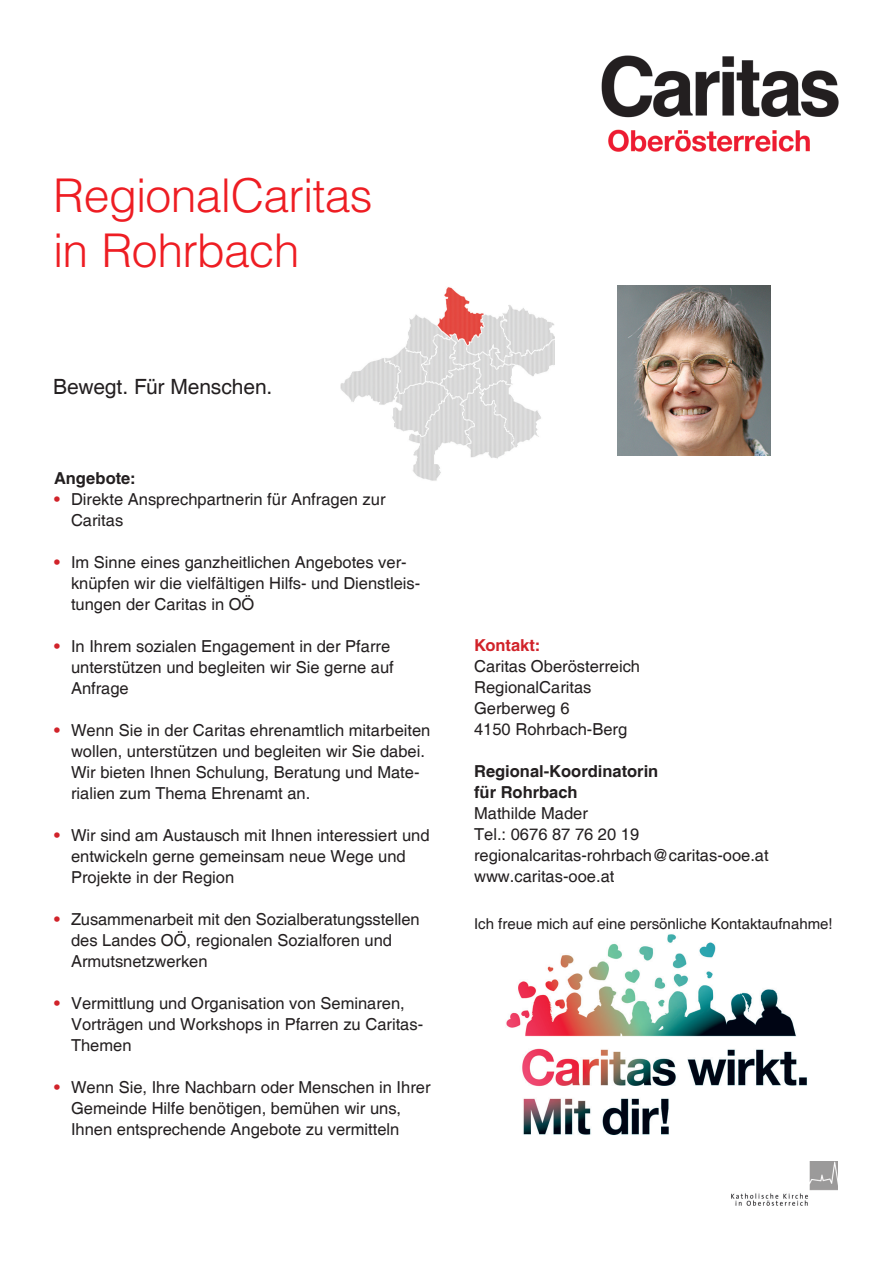
<style>
.page{position:relative;width:893px;height:1263px;background:#fff}
.page>*{position:absolute;margin:0;border:0;box-sizing:border-box;transform-origin:0 0}
.Überschrift_groß_rot{font:300 46.5px/55.8px "Helvetica LT Std";letter-spacing:-.02em;color:#ee1d23}
.Fließtext_Handout_LL{font:21px "Helvetica";letter-spacing:-.005em;color:#231f20}
.t1{font:16.5px/21px "Helvetica";color:#231f20}
.Headline_klein{font:700 16.5px "Helvetica LT Std";color:#231f20}
.t2{font:15px "Helvetica";color:#231f20}
.s1{font-family:"Helvetica LT Std";font-weight:700;color:#d1232a}
.s2{font-weight:700}
</style>
<div class="page">
<img style="left:601px;top:55px;width:238px;height:96px">
<img style="left:340px;top:287px;width:215px;height:194px">
<img style="left:617px;top:286px;width:154px;height:170px">
<img style="left:731px;top:1162px;width:106px;height:43px">
<img style="left:506px;top:934px;width:301px;height:201px">
<p class="Überschrift_groß_rot" style="left:53px;top:167px;width:321px">RegionalCaritas in Rohrbach</p>
<p class="Fließtext_Handout_LL" style="left:53px;top:375px;width:220px">Bewegt. Für Menschen.</p>
<p class="Headline_klein" style="left:54px;top:468px;width:83px">Angebote:</p>
<p class="t1" style="left:71px;top:489px;width:316px;text-indent:-17px"><span class="s1">•</span> Direkte Ansprechpartnerin für Anfragen zur<br>Caritas</p>
<p class="t1" style="left:71px;top:552px;width:351px;text-indent:-17px"><span class="s1">•</span> Im Sinne eines ganzheitlichen Angebotes ver&shy;knüpfen wir die vielfältigen Hilfs- und Dienstleis&shy;tungen der Caritas in OÖ</p>
<p class="t1" style="left:71px;top:636px;width:324px;text-indent:-17px"><span class="s1">•</span> In Ihrem sozialen Engagement in der Pfarre unterstützen und begleiten wir Sie gerne auf<br>Anfrage</p>
<p class="t1" style="left:71px;top:720px;width:361px;text-indent:-17px"><span class="s1">•</span> Wenn Sie in der Caritas ehrenamtlich mitarbeiten wollen, unterstützen und begleiten wir Sie dabei.<br>Wir bieten Ihnen Schulung, Beratung und Mate&shy;rialien zum Thema Ehrenamt an.</p>
<p class="t1" style="left:71px;top:825px;width:360px;text-indent:-17px"><span class="s1">•</span> Wir sind am Austausch mit Ihnen interessiert und entwickeln gerne gemeinsam neue Wege und<br>Projekte in der Region</p>
<p class="t1" style="left:71px;top:909px;width:350px;text-indent:-17px"><span class="s1">•</span> Zusammenarbeit mit den Sozialberatungsstellen des Landes OÖ, regionalen Sozialforen und<br>Armutsnetzwerken</p>
<p class="t1" style="left:71px;top:993px;width:354px;text-indent:-17px"><span class="s1">•</span> Vermittlung und Organisation von Seminaren,<br>Vorträgen und Workshops in Pfarren zu Caritas-<br>Themen</p>
<p class="t1" style="left:71px;top:1077px;width:361px;text-indent:-17px"><span class="s1">•</span> Wenn Sie, Ihre Nachbarn oder Menschen in Ihrer<br>Gemeinde Hilfe benötigen, bemühen wir uns,<br>Ihnen entsprechende Angebote zu vermitteln</p>
<p class="t1" style="left:474px;top:636px;width:167px"><span class="s1">Kontakt:<br></span>Caritas Oberösterreich<br>RegionalCaritas<br>Gerberweg 6<br>4150 Rohrbach-Berg</p>
<p class="t1" style="left:474px;top:762px;width:296px"><span class="s2">Regional-Koordinatorin<br>für Rohrbach<br></span>Mathilde Mader<br>Tel.: 0676 87 76 20 19 regionalcaritas-rohrbach@caritas-ooe.at www.caritas-ooe.at</p>
<p class="t2" style="left:474px;top:915px;width:360px">Ich freue mich auf eine persönliche Kontaktaufnahme!</p>
</div>
